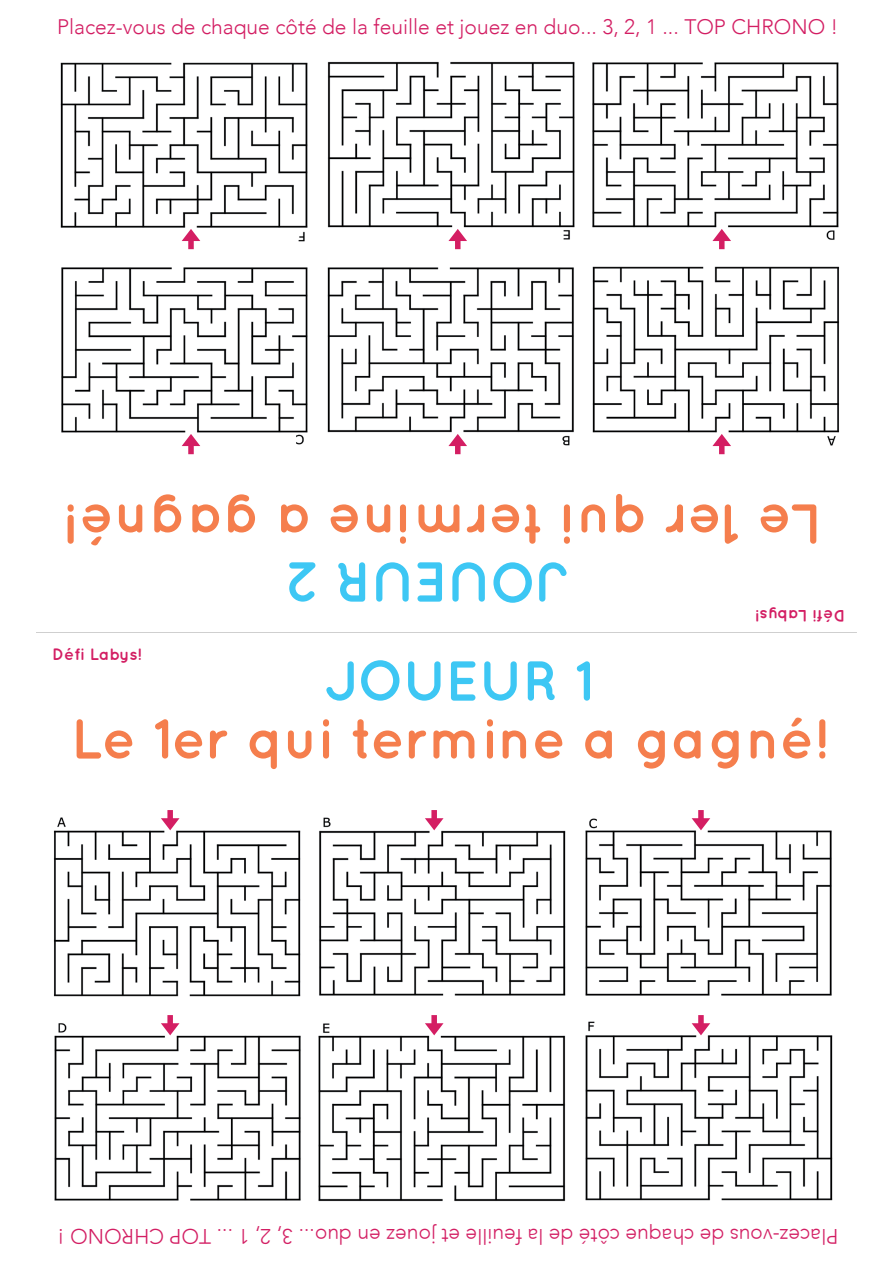
<style>
.page{position:relative;width:893px;height:1263px;background:#fff}
.page>*{position:absolute;margin:0;border:0;box-sizing:border-box;transform-origin:0 0}
.t1{font:700 56.1px "Quicksand";color:#f57e4d}
.t2{font:700 56.1px "Quicksand";letter-spacing:-.025em;color:#3dc7f4}
.t3{font:300 21px "Avenir";color:#d31e63}
.t4{font:700 16.5px "Quicksand";color:#d31e63}
</style>
<div class="page">
<img style="left:585px;top:1021px;width:248px;height:180px">
<img style="left:318px;top:1023px;width:248px;height:179px">
<img style="left:54px;top:1023px;width:247px;height:178px">
<img style="left:585px;top:818px;width:247px;height:178px">
<img style="left:319px;top:817px;width:247px;height:179px">
<img style="left:53px;top:817px;width:248px;height:180px">
<img style="left:60px;top:62px;width:248px;height:180px">
<img style="left:327px;top:61px;width:248px;height:179px">
<img style="left:592px;top:62px;width:247px;height:178px">
<img style="left:61px;top:267px;width:247px;height:178px">
<img style="left:327px;top:267px;width:247px;height:179px">
<img style="left:592px;top:266px;width:248px;height:180px">
<svg style="left:161px;top:810px;width:18px;height:20px"></svg>
<svg style="left:425px;top:810px;width:18px;height:20px"></svg>
<svg style="left:692px;top:810px;width:18px;height:20px"></svg>
<svg style="left:161px;top:1015px;width:18px;height:20px"></svg>
<svg style="left:425px;top:1015px;width:18px;height:20px"></svg>
<svg style="left:692px;top:1015px;width:18px;height:20px"></svg>
<svg style="left:712px;top:434px;width:19px;height:20px"></svg>
<svg style="left:448px;top:434px;width:19px;height:20px"></svg>
<svg style="left:182px;top:434px;width:18px;height:20px"></svg>
<svg style="left:712px;top:229px;width:19px;height:20px"></svg>
<svg style="left:448px;top:229px;width:19px;height:20px"></svg>
<svg style="left:182px;top:229px;width:18px;height:20px"></svg>
<p class="t3" style="left:57px;top:14px;width:783px">Placez-vous de chaque côté de la feuille et jouez en duo... 3, 2, 1 ... TOP CHRONO !</p>
<h1 class="t1" style="left:822px;top:558px;width:759px;rotate:-180deg">Le 1er qui termine a gagné!</h1>
<h1 class="t2" style="left:569px;top:616px;width:286px;rotate:-180deg">JOUEUR 2</h1>
<p class="t4" style="left:845px;top:626px;width:91px;rotate:-180deg">Défi Labys!</p>
<p class="t4" style="left:52px;top:644px;width:91px">Défi Labys!</p>
<h1 class="t2" style="left:324px;top:647px;width:271px">JOUEUR 1</h1>
<h1 class="t1" style="left:71px;top:705px;width:759px">Le 1er qui termine a gagné!</h1>
<p class="t3" style="left:838px;top:1248px;width:783px;rotate:-180deg">Placez-vous de chaque côté de la feuille et jouez en duo... 3, 2, 1 ... TOP CHRONO !</p>
</div>
